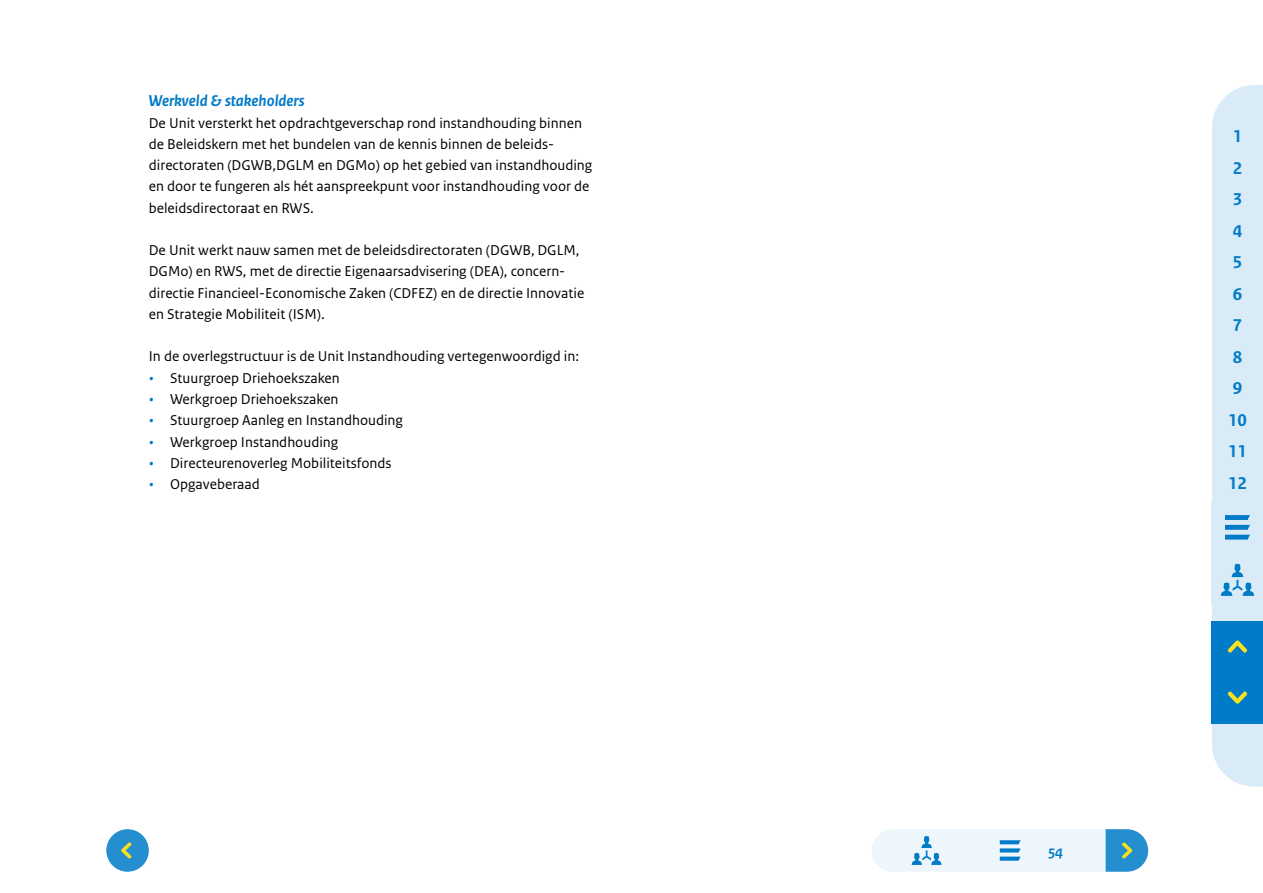
<style>
.page{position:relative;width:1263px;height:893px;background:#fff}
.page>*{position:absolute;margin:0;border:0;box-sizing:border-box;transform-origin:0 0}
.t1{font:700 18px/31.5px "Rijksoverheid Sans Text";color:#007bc7}
.H5_tussenkopje{font:italic 700 16.5px "Rijksoverheid Sans Text";color:#007bc7}
.t2{font:15px/21.3px "Rijksoverheid Sans Text";color:#000}
.t3{font:italic 700 15px "Rijksoverheid Sans Text";color:#007bc7}
.s1{font-weight:700;font-style:italic;color:#007bc7}
</style>
<div class="page">
<svg style="left:1212px;top:85px;width:51px;height:702px;background:#b7d9ee"></svg>
<div style="left:872px;top:829px;width:276px;height:43px;background:#edf6fb;border-radius:21px"></div>
<svg style="left:1000px;top:840px;width:20px;height:21px"></svg>
<svg style="left:1106px;top:829px;width:42px;height:43px;background:#459ecd"></svg>
<div style="left:106px;top:829px;width:43px;height:43px;background:#248ecf;border-radius:50%"></div>
<svg style="left:121px;top:842px;width:11px;height:17px"></svg>
<svg style="left:912px;top:836px;width:29px;height:29px"></svg>
<p class="H5_tussenkopje" style="left:149px;top:92px;width:157px">Werkveld &amp; stakeholders</p>
<p class="t2" style="left:149px;top:112px;width:445px">De Unit versterkt het opdrachtgeverschap rond instandhouding binnen de Beleidskern met het bundelen van de kennis binnen de beleids&shy;directoraten (DGWB,DGLM en DGMo) op het gebied van instandhouding en door te fungeren als hét aanspreekpunt voor instandhouding voor de beleidsdirectoraat en RWS.</p>
<p class="t2" style="left:149px;top:240px;width:437px">De Unit werkt nauw samen met de beleidsdirectoraten (DGWB, DGLM, DGMo) en RWS, met de directie Eigenaarsadvisering (DEA), concern&shy;directie Financieel-Economische Zaken (CDFEZ) en de directie Innovatie en Strategie Mobiliteit (ISM).</p>
<p class="t2" style="left:149px;top:346px;width:432px">In de overlegstructuur is de Unit Instandhouding vertegenwoordigd in:</p>
<p class="t2" style="left:149px;top:367px;width:193px"><span class="s1">•</span> Stuurgroep Driehoekszaken</p>
<p class="t2" style="left:149px;top:389px;width:191px"><span class="s1">•</span> Werkgroep Driehoekszaken</p>
<p class="t2" style="left:149px;top:410px;width:256px"><span class="s1">•</span> Stuurgroep Aanleg en Instandhouding</p>
<p class="t2" style="left:149px;top:431px;width:191px"><span class="s1">•</span> Werkgroep Instandhouding</p>
<p class="t2" style="left:149px;top:452px;width:244px"><span class="s1">•</span> Directeurenoverleg Mobiliteitsfonds</p>
<p class="t2" style="left:149px;top:474px;width:113px"><span class="s1">•</span> Opgaveberaad</p>
<p class="t3" style="left:1048px;top:842px;width:16px">54</p>
<p class="t1" style="left:1228px;top:121px;width:20px">1<br>2<br>3<br>4<br>5<br>6<br>7<br>8<br>9<br>10<br>11<br>12</p>
</div>
